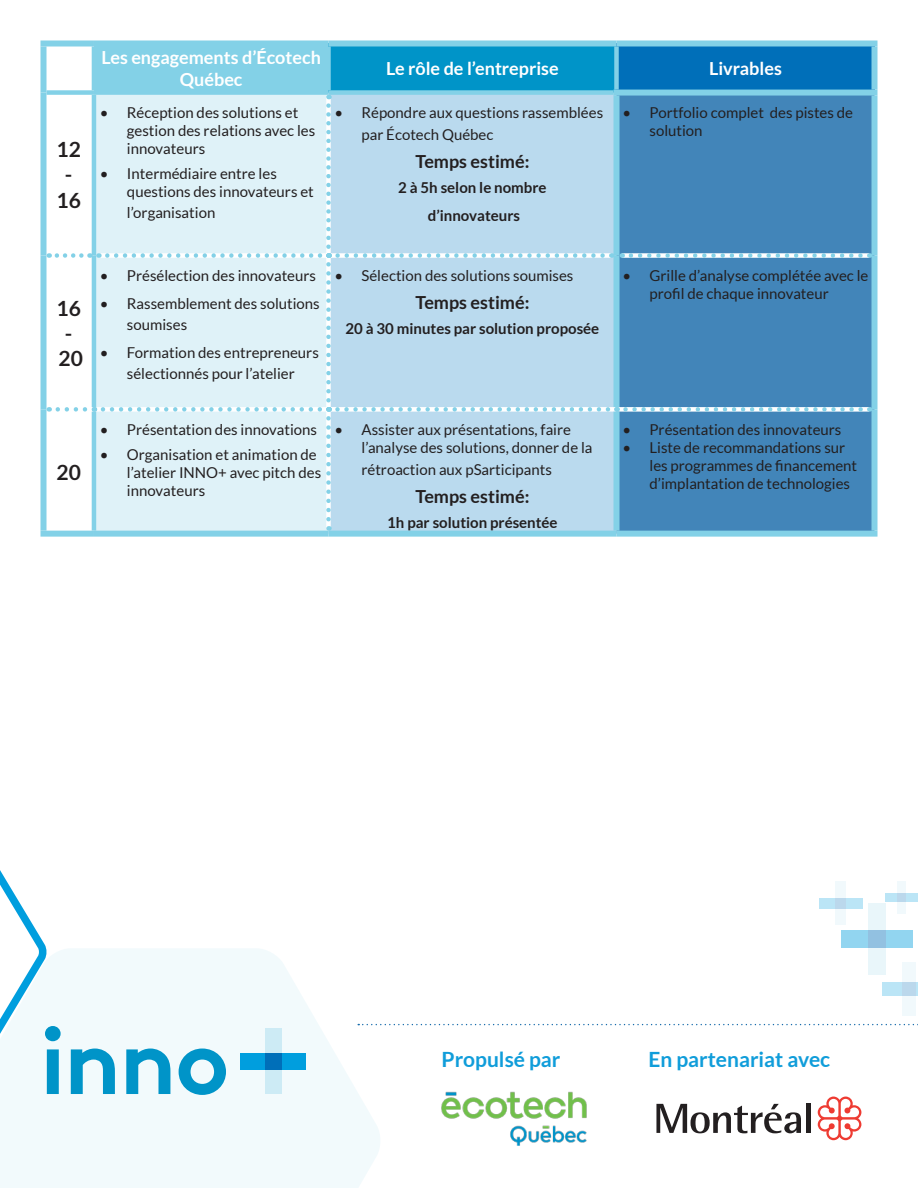
<style>
.page{position:relative;width:918px;height:1188px;background:#fff}
.page>*{position:absolute;margin:0;border:0;box-sizing:border-box;transform-origin:0 0}
.t1{font:700 21px "Lato";color:#109dda}
.t2{font:700 21px/25.2px "Lato";color:#231f20;text-align:center}
.t3{font:700 18px/21.6px "Lato";color:#fff;text-align:center}
.t4{font:700 18px "Lato";color:#231f20}
.t5{font:15px/18px "Lato";color:#231f20}
.t6{font:700 15px/28.3px "Lato";color:#231f20;text-align:center}
</style>
<div class="page">
<div style="left:94px;top:43px;width:234px;height:50px;background:#83d1e7"></div>
<div style="left:329px;top:43px;width:288px;height:50px;background:#0094c8"></div>
<div style="left:617px;top:43px;width:258px;height:50px;background:#006fb9"></div>
<div style="left:96px;top:95px;width:232px;height:436px;background:#dff2f8"></div>
<div style="left:328px;top:95px;width:286px;height:436px;background:#badaee"></div>
<div style="left:620px;top:96px;width:252px;height:435px;background:#4285b9"></div>
<svg style="left:326px;top:247px;width:5px;height:6px"></svg>
<svg style="left:50px;top:253px;width:7px;height:5px"></svg>
<svg style="left:99px;top:253px;width:8px;height:5px"></svg>
<svg style="left:331px;top:253px;width:7px;height:5px"></svg>
<svg style="left:326px;top:400px;width:5px;height:7px"></svg>
<svg style="left:623px;top:253px;width:8px;height:5px"></svg>
<svg style="left:326px;top:519px;width:5px;height:9px"></svg>
<svg style="left:50px;top:407px;width:8px;height:5px"></svg>
<svg style="left:95px;top:407px;width:8px;height:5px"></svg>
<svg style="left:331px;top:407px;width:7px;height:5px"></svg>
<svg style="left:618px;top:407px;width:8px;height:5px"></svg>
<div style="left:41px;top:40px;width:53px;height:6px;background:#83d1e7"></div>
<div style="left:94px;top:40px;width:235px;height:6px;background:#83d1e7"></div>
<div style="left:329px;top:40px;width:288px;height:6px;background:#83d1e7"></div>
<div style="left:617px;top:40px;width:261px;height:6px;background:#83d1e7"></div>
<svg style="left:326px;top:95px;width:5px;height:152px"></svg>
<svg style="left:57px;top:253px;width:33px;height:5px"></svg>
<svg style="left:338px;top:253px;width:274px;height:5px"></svg>
<div style="left:107px;top:253px;width:224px;height:147px;background:#dff2f8"></div>
<svg style="left:631px;top:253px;width:239px;height:5px"></svg>
<div style="left:326px;top:46px;width:5px;height:44px;background:#83d1e7"></div>
<div style="left:614px;top:46px;width:5px;height:44px;background:#83d1e7"></div>
<hr style="left:92px;top:46px;width:4px;height:44px;background:#83d1e7">
<div style="left:41px;top:93px;width:6px;height:163px;background:#83d1e7"></div>
<div style="left:41px;top:256px;width:6px;height:153px;background:#83d1e7"></div>
<div style="left:41px;top:409px;width:6px;height:122px;background:#83d1e7"></div>
<hr style="left:92px;top:95px;width:4px;height:161px;background:#83d1e7">
<hr style="left:92px;top:256px;width:4px;height:151px;background:#83d1e7">
<hr style="left:92px;top:412px;width:4px;height:119px;background:#83d1e7">
<div style="left:41px;top:46px;width:6px;height:47px;background:#83d1e7"></div>
<div style="left:872px;top:46px;width:6px;height:44px;background:#83d1e7"></div>
<div style="left:47px;top:90px;width:47px;height:5px;background:#83d1e7"></div>
<div style="left:94px;top:90px;width:235px;height:5px;background:#83d1e7"></div>
<div style="left:329px;top:90px;width:285px;height:5px;background:#83d1e7"></div>
<div style="left:41px;top:531px;width:53px;height:6px;background:#83d1e7"></div>
<div style="left:94px;top:531px;width:235px;height:6px;background:#83d1e7"></div>
<div style="left:329px;top:531px;width:288px;height:6px;background:#83d1e7"></div>
<div style="left:614px;top:90px;width:264px;height:6px;background:#83d1e7"></div>
<div style="left:614px;top:96px;width:6px;height:160px;background:#83d1e7"></div>
<div style="left:872px;top:96px;width:6px;height:160px;background:#83d1e7"></div>
<div style="left:614px;top:256px;width:6px;height:151px;background:#83d1e7"></div>
<div style="left:872px;top:256px;width:6px;height:153px;background:#83d1e7"></div>
<div style="left:614px;top:412px;width:6px;height:119px;background:#83d1e7"></div>
<div style="left:872px;top:409px;width:6px;height:122px;background:#83d1e7"></div>
<div style="left:617px;top:531px;width:261px;height:6px;background:#83d1e7"></div>
<svg style="left:58px;top:407px;width:37px;height:5px"></svg>
<div style="left:103px;top:407px;width:228px;height:112px;background:#dff2f8"></div>
<svg style="left:338px;top:407px;width:280px;height:5px"></svg>
<svg style="left:626px;top:407px;width:244px;height:5px"></svg>
<svg style="left:0;top:949px;width:381px;height:239px;fill:#f2fafc"></svg>
<div style="left:265px;top:1029px;width:17px;height:65px;background:#cdebf5"></div>
<div style="left:241px;top:1053px;width:65px;height:17px;background:#009ede"></div>
<div style="left:265px;top:1053px;width:17px;height:17px;background:#006fb9"></div>
<svg style="left:358px;top:1024px;width:560px;height:1px"></svg>
<img style="left:441px;top:1091px;width:146px;height:55px">
<svg style="left:656px;top:1104px;width:145px;height:29px"></svg>
<hr style="left:806px;top:1104px;width:4px;height:29px;background:#231f20">
<svg style="left:818px;top:1097px;width:43px;height:43px"></svg>
<svg style="left:0;top:870px;width:226px;height:225px"></svg>
<div style="left:835px;top:881px;width:11px;height:44px;background:#f1f9fc"></div>
<div style="left:819px;top:898px;width:44px;height:10px;background:#bbe5f6"></div>
<div style="left:835px;top:898px;width:11px;height:10px;background:#bbd8ec"></div>
<div style="left:897px;top:881px;width:9px;height:33px;background:#f1f9fc"></div>
<div style="left:885px;top:894px;width:33px;height:8px;background:#bbe5f6"></div>
<div style="left:897px;top:894px;width:9px;height:8px;background:#bbd8ec"></div>
<div style="left:903px;top:962px;width:13px;height:53px;background:#f1f9fc"></div>
<div style="left:883px;top:982px;width:35px;height:13px;background:#bbe5f6"></div>
<div style="left:903px;top:982px;width:13px;height:13px;background:#bbd8ec"></div>
<div style="left:868px;top:903px;width:18px;height:72px;background:#e9f6fa"></div>
<div style="left:841px;top:930px;width:72px;height:18px;background:#92d5f0"></div>
<div style="left:868px;top:930px;width:18px;height:18px;background:#92c1e1"></div>
<h1 class="t2" style="left:57px;top:137px;width:26px">12 -<br>16</h1>
<p class="t3" style="left:101px;top:47px;width:221px">Les engagements d’Écotech<br>Québec</p>
<p class="t5" style="left:127px;top:104px;width:190px;text-indent:-27px">• Réception des solutions et gestion des relations avec les innovateurs</p>
<p class="t5" style="left:127px;top:165px;width:188px;text-indent:-27px">• Intermédiaire entre les questions des innovateurs et</p>
<p class="t5" style="left:127px;top:204px;width:90px">l’organisation</p>
<p class="t3" style="left:386px;top:58px;width:174px">Le rôle de l’entreprise</p>
<p class="t3" style="left:709px;top:58px;width:74px">Livrables</p>
<p class="t5" style="left:361px;top:102px;width:243px;line-height:21.6px;text-indent:-27px">• Répondre aux questions rassemblées par Écotech Québec</p>
<p class="t4" style="left:415px;top:152px;width:116px">Temps estimé:</p>
<p class="t6" style="left:398px;top:173px;width:150px">2 à 5h selon le nombre d’innovateurs</p>
<p class="t5" style="left:650px;top:104px;width:205px;text-indent:-27px">• Portfolio complet des pistes de solution</p>
<h1 class="t2" style="left:57px;top:296px;width:28px">16 -<br>20</h1>
<h1 class="t2" style="left:57px;top:460px;width:26px">20</h1>
<p class="t5" style="left:100px;top:267px;width:218px">• Présélection des innovateurs</p>
<p class="t5" style="left:127px;top:293px;width:194px;line-height:21px;text-indent:-27px">• Rassemblement des solutions soumises</p>
<p class="t5" style="left:100px;top:342px;width:220px;line-height:21px;text-align:center">• Formation des entrepreneurs sélectionnés pour l’atelier</p>
<p class="t5" style="left:334px;top:267px;width:240px">• Sélection des solutions soumises</p>
<p class="t4" style="left:415px;top:293px;width:116px">Temps estimé:</p>
<p class="t6" style="left:346px;top:315px;width:255px">20 à 30 minutes par solution proposée</p>
<p class="t5" style="left:100px;top:421px;width:219px">• Présentation des innovations</p>
<p class="t5" style="left:127px;top:445px;width:196px;text-indent:-27px">• Organisation et animation de l’atelier INNO+ avec pitch des innovateurs</p>
<p class="t5" style="left:361px;top:421px;width:233px;text-indent:-27px">• Assister aux présentations, faire l’analyse des solutions, donner de la</p>
<p class="t5" style="left:361px;top:460px;width:192px">rétroaction aux pSarticipants</p>
<p class="t4" style="left:415px;top:487px;width:116px">Temps estimé:</p>
<p class="t6" style="left:387px;top:508px;width:172px">1h par solution présentée</p>
<p class="t5" style="left:649px;top:267px;width:220px;text-indent:-27px">• Grille d’analyse complétée avec le profil de chaque innovateur</p>
<p class="t5" style="left:622px;top:421px;width:220px">• Présentation des innovateurs</p>
<p class="t5" style="left:649px;top:439px;width:209px;text-indent:-27px">• Liste de recommandations sur les programmes de financement d’implantation de technologies</p>
<h1 class="t1" style="left:442px;top:1048px;width:120px">Propulsé par</h1>
<h1 class="t1" style="left:648px;top:1048px;width:183px">En partenariat avec</h1>
</div>
